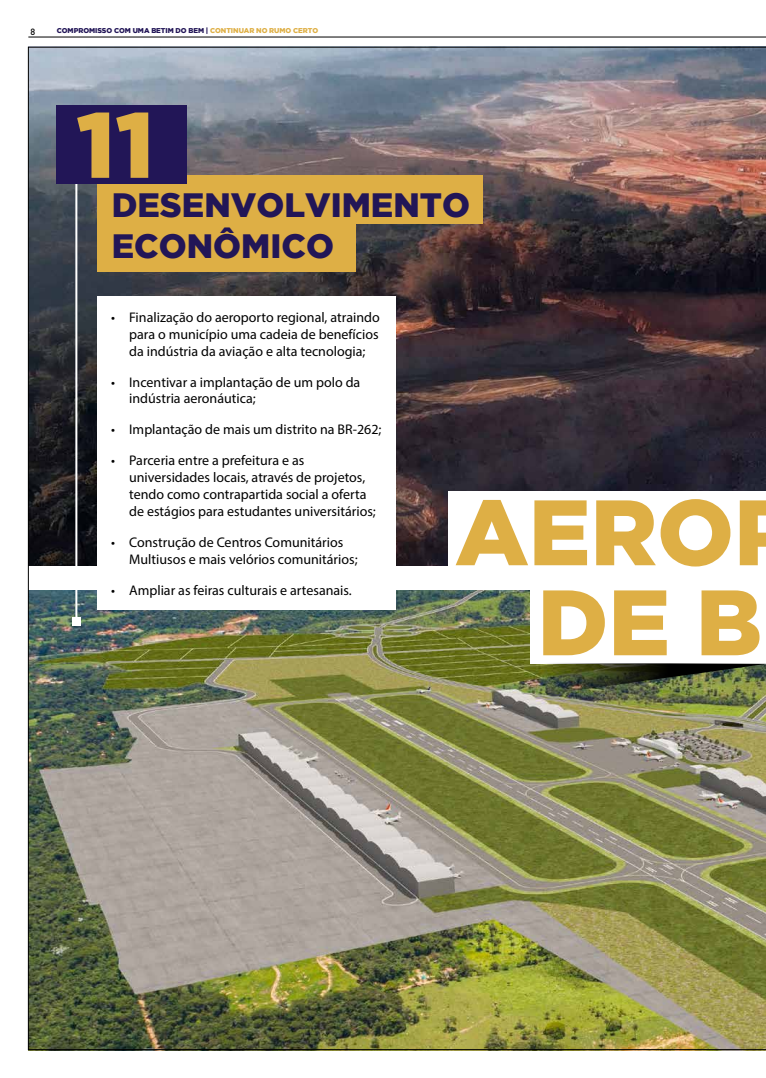
<style>
.page{position:relative;width:766px;height:1078px;background:#fff}
.page>*{position:absolute;margin:0;border:0;box-sizing:border-box;transform-origin:0 0}
.t1{font:900 92.5px/90px "Gotham";color:#deaf45}
.t2{font:900 33.7px/40.4px "Gotham";color:#221657}
.t3{font:14px/16.8px "Myriad Pro";color:#000}
.t4{font:500 9px "DIN";color:#000}
.t5{font:900 7px "Gotham";letter-spacing:-.005em;color:#221657}
.s1{color:#deaf45}
</style>
<div class="page">
<hr style="left:28px;top:37px;width:737px;height:1px;background:#000">
<img style="left:28px;top:47px;width:737px;height:1002px">
<p class="t4" style="left:31px;top:26px;width:6px">8</p>
<p class="t5" style="left:57px;top:27px;width:263px">COMPROMISSO COM UMA BETIM DO BEM | <span class="s1">CONTINUAR NO RUMO CERTO</span></p>
<h1 class="t1" style="left:76px;top:98px;width:80px">11</h1>
<h2 class="t2" style="left:112px;top:184px;width:360px">DESENVOLVIMENTO<br>ECONÔMICO</h2>
<p class="t3" style="left:129px;top:308px;width:252px;text-align:justify;text-indent:-18px">• Finalização do aeroporto regional, atraindo para o município uma cadeia de benefícios da indústria da aviação e alta tecnologia;</p>
<p class="t3" style="left:129px;top:373px;width:232px;text-indent:-18px">• Incentivar a implantação de um polo da indústria aeronáutica;</p>
<p class="t3" style="left:111px;top:421px;width:272px">• Implantação de mais um distrito na BR-262;</p>
<p class="t3" style="left:129px;top:452px;width:248px;text-indent:-18px">• Parceria entre a prefeitura e as universidades locais, através de projetos, tendo como contrapartida social a oferta de estágios para estudantes universitários;</p>
<p class="t3" style="left:129px;top:533px;width:230px;text-indent:-18px">• Construção de Centros Comunitários<br>Multiusos e mais velórios comunitários;</p>
<p class="t3" style="left:111px;top:581px;width:242px">• Ampliar as feiras culturais e artesanais.</p>
<h1 class="t1" style="left:537px;top:485px;width:226px;text-indent:-82px">AERO<br>DE B</h1>
</div>
